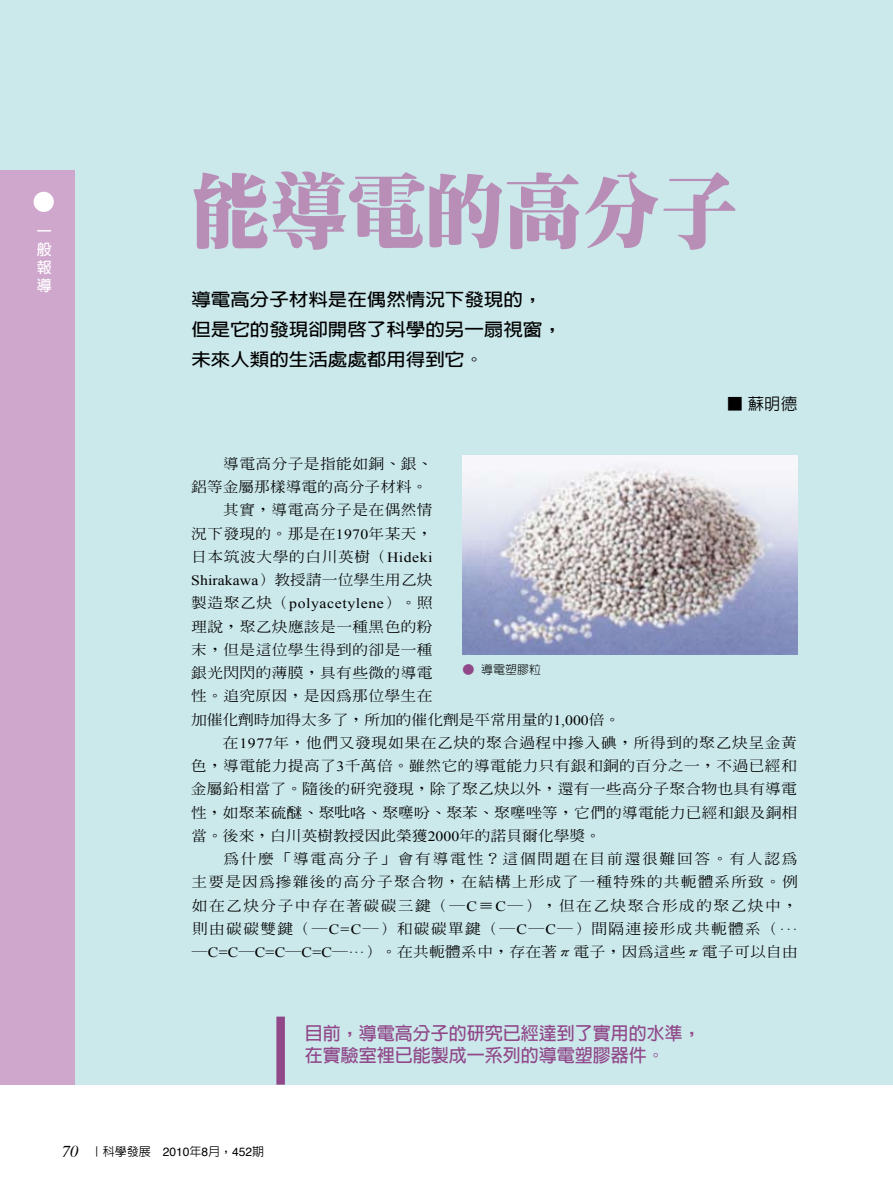
<style>
.page{position:relative;width:893px;height:1191px;background:#fff}
.page>*{position:absolute;margin:0;border:0;box-sizing:border-box;transform-origin:0 0}
.t1{font:900 81px "AR Ming B5";color:#b88eb6}
.t2{font:700 18px/22.5px "AR Hei B5";color:#904889}
.t3{font:700 17.55px/30px "AR Hei B5";color:#000;scale:1.11 1}
.t4{font:500 16.5px "AR Hei B5";color:#000}
.t5{font:700 15px/18px "AR Hei B5";color:#fff;text-align:justify}
.t6{font:500 14.1px "AR Ming B5";letter-spacing:.025em;color:#000;scale:1.11 1}
.t7{font:500 14.1px "AR Ming B5";color:#000;scale:1.11 1}
.t8{font:500 14.1px "AR Ming B5";letter-spacing:.085em;color:#000;scale:1.11 1}
.t9{font:500 14.1px "AR Ming B5";letter-spacing:.07em;color:#000;scale:1.11 1}
.t10{font:500 14.1px "AR Ming B5";letter-spacing:.09em;color:#000;scale:1.11 1}
.t11{font:500 14.1px "AR Ming B5";letter-spacing:.11em;color:#000;scale:1.11 1}
.t12{font:14.1px "Times New Roman";letter-spacing:.035em;color:#000;scale:1.11 1}
.t13{font:500 14.1px "AR Ming B5";letter-spacing:.005em;color:#000;scale:1.11 1}
.t14{font:500 12px "AR Hei B5";color:#000}
.t15{font:300 12px "AR Hei B5";color:#000}
.s1{font-family:"Times New Roman";font-weight:400}
.s2{font-family:"AR Ming B5";font-weight:500}
.s3{font-family:"DF Ming Std W5";font-weight:400}
.s4{font-family:"DFP Song W5";font-weight:400}
.s5{color:#904889}
.s6{font-family:"Times";font-weight:400;font-style:italic;font-size:16.5px}
.s7{font-family:"Helvetica";font-weight:400}
</style>
<div class="page">
<div style="left:0;top:0;width:893px;height:1084px;background:#cbe8eb"></div>
<img style="left:463px;top:455px;width:334px;height:200px">
<div style="left:276px;top:1016px;width:9px;height:68px;background:#904889"></div>
<div style="left:0;top:170px;width:74px;height:914px;background:#cfa7cd"></div>
<div style="left:34px;top:192px;width:20px;height:20px;background:#fff;border-radius:50%"></div>
<p class="t5" style="left:37px;top:222px;width:16px">一般報導</p>
<h1 class="t1" style="left:191px;top:170px;width:549px">能導電的高分子</h1>
<p class="t3" style="left:191px;top:284px;width:335px">導電高分子材料是在偶然情況下發現的，但是它的發現卻開啟了科學的另一扇視窗，未來人類的生活處處都用得到它。</p>
<p class="t4" style="left:727px;top:395px;width:72px">■ 蘇明德</p>
<p class="t6" style="left:223px;top:456px;width:190px">導電高分子是指能如銅、銀、</p>
<p class="t7" style="left:191px;top:479px;width:214px">鋁等金屬那樣導電的高分子材料。</p>
<p class="t6" style="left:223px;top:503px;width:190px">其實，導電高分子是在偶然情</p>
<p class="t6" style="left:191px;top:526px;width:219px">況下發現的。那是在<span class="s1">1970</span>年某天，</p>
<p class="t6" style="left:191px;top:549px;width:219px">日本筑波大學的白川英樹（<span class="s1">Hideki</span></p>
<p class="t13" style="left:191px;top:572px;width:219px"><span class="s1">Shirakawa</span>）教授請一位學生用乙炔</p>
<p class="t12" style="left:191px;top:594px;width:219px"><span class="s2">製造聚乙炔（</span>polyacetylene<span class="s2">）。照</span></p>
<p class="t6" style="left:191px;top:619px;width:219px">理說，聚乙炔應該是一種黑色的粉</p>
<p class="t6" style="left:191px;top:642px;width:219px">末，但是這位學生得到的卻是一種</p>
<p class="t6" style="left:191px;top:665px;width:219px">銀光閃閃的薄膜，具有些微的導電</p>
<p class="t6" style="left:191px;top:689px;width:219px">性。追究原因，是因為那位學生在</p>
<p class="t7" style="left:191px;top:712px;width:388px">加催化劑時加得太多了，所加的催化劑是平常用量的<span class="s1">1,000</span>倍。</p>
<p class="t6" style="left:223px;top:735px;width:519px">在<span class="s1">1977</span>年，他們又發現如果在乙炔的聚合過程中摻入碘，所得到的聚乙炔呈金黃</p>
<p class="t6" style="left:191px;top:758px;width:547px">色，導電能力提高了<span class="s1">3</span>千萬倍。雖然它的導電能力只有銀和銅的百分之一，不過已經和</p>
<p class="t6" style="left:191px;top:782px;width:548px">金屬鉛相當了。隨後的研究發現，除了聚乙炔以外，還有一些高分子聚合物也具有導電</p>
<p class="t6" style="left:191px;top:805px;width:548px">性，如聚苯硫醚、聚<span class="s3">吡</span>咯、聚<span class="s4">噻</span>吩、聚苯、聚<span class="s4">噻</span>唑等，它們的導電能力已經和銀及銅相</p>
<p class="t7" style="left:191px;top:828px;width:370px">當。後來，白川英樹教授因此榮獲<span class="s1">2000</span>年的諾貝爾化學獎。</p>
<p class="t11" style="left:223px;top:851px;width:519px">為什麼「導電高分子」會有導電性？這個問題在目前還很難回答。有人認為</p>
<p class="t9" style="left:192px;top:875px;width:548px">主要是因為摻雜後的高分子聚合物，在結構上形成了一種特殊的共軛體系所致。例</p>
<p class="t10" style="left:192px;top:898px;width:548px">如在乙炔分子中存在著碳碳三鍵（─<span class="s1">C</span>≡<span class="s1">C</span>─），但在乙炔聚合形成的聚乙炔中，</p>
<p class="t8" style="left:192px;top:921px;width:547px">則由碳碳雙鍵（─<span class="s1">C=C</span>─）和碳碳單鍵（─<span class="s1">C</span>─<span class="s1">C</span>─）間隔連接形成共軛體系（<span class="s1">···</span></p>
<p class="t6" style="left:192px;top:944px;width:547px">─<span class="s1">C=C</span>─<span class="s1">C=C</span>─<span class="s1">C=C</span>─<span class="s1">···</span>）。在共軛體系中，存在著π電子，因為這些π電子可以自由</p>
<p class="t15" style="left:462px;top:663px;width:80px"><span class="s5">●</span> 導電塑膠粒</p>
<p class="t2" style="left:305px;top:1021px;width:397px">目前，導電高分子的研究已經達到了實用的水準，在實驗室裡已能製成一系列的導電塑膠器件。</p>
<p class="t14" style="left:62px;top:1145px;width:204px"><span class="s6">70</span> ｜科學發展 <span class="s7">2010</span>年<span class="s7">8</span>月，<span class="s7">452</span>期</p>
</div>
